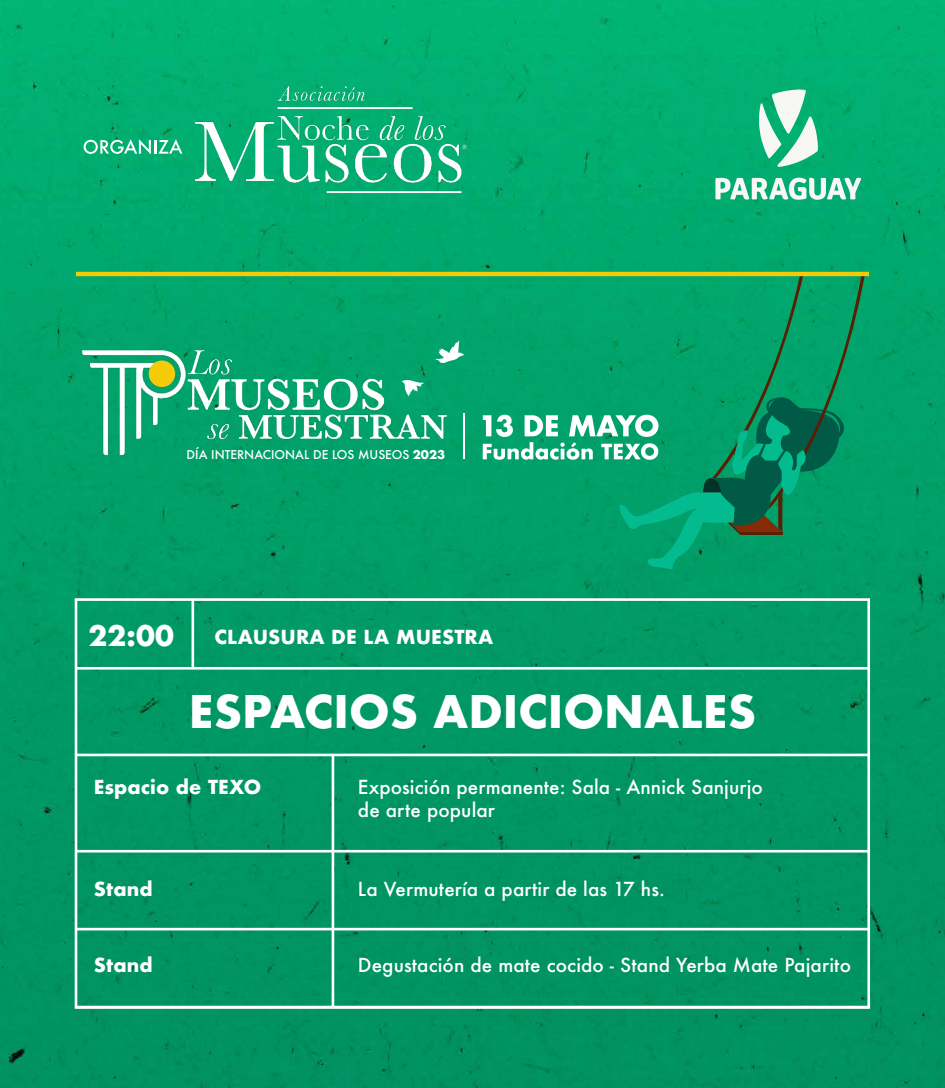
<style>
.page{position:relative;width:945px;height:1088px;background:#fff}
.page>*{position:absolute;margin:0;border:0;box-sizing:border-box;transform-origin:0 0}
.t1{font:700 43.75px "Futura";color:#fff}
.t2{font:700 27.56px "Futura";color:#fff}
.t3{font:500 18.81px/22.5px "Futura";letter-spacing:.005em;color:#fff}
.t4{font:700 18.81px "Futura";letter-spacing:.005em;color:#fff}
.t5{font:500 11.81px "Futura";color:#fff}
.s1{font-weight:700}
</style>
<div class="page">
<img style="left:0;top:0;width:945px;height:1088px">
<svg style="left:84px;top:139px;width:98px;height:15px"></svg>
<img style="left:191px;top:82px;width:281px;height:116px">
<svg style="left:759px;top:89px;width:59px;height:78px"></svg>
<svg style="left:715px;top:177px;width:146px;height:23px"></svg>
<svg style="left:435px;top:341px;width:29px;height:22px"></svg>
<img style="left:76px;top:343px;width:378px;height:119px">
<div style="left:149px;top:360px;width:26px;height:27px;background:#f5ca09;border-radius:50%"></div>
<hr style="left:463px;top:414px;width:2px;height:41px;background:#fff">
<hr style="left:463px;top:418px;width:2px;height:41px;background:#fff">
<svg style="left:483px;top:276px;width:382px;height:293px;background:#0a9f6c"></svg>
<hr style="left:76px;top:272px;width:793px;height:4px;background:#f5ca09">
<div style="left:75px;top:598px;width:795px;height:410px;border:3px solid #fff"></div>
<hr style="left:76px;top:667px;width:793px;height:2px;background:#fff">
<hr style="left:76px;top:753px;width:793px;height:3px;background:#fff">
<hr style="left:76px;top:850px;width:793px;height:2px;background:#fff">
<hr style="left:76px;top:928px;width:793px;height:2px;background:#fff">
<hr style="left:76px;top:1005px;width:793px;height:3px;background:#fff">
<hr style="left:332px;top:754px;width:2px;height:253px;background:#fff">
<hr style="left:192px;top:599px;width:2px;height:69px;background:#fff">
<p class="t5" style="left:187px;top:447px;width:260px">DÍA INTERNACIONAL DE LOS MUSEOS <span class="s1">2023</span></p>
<h2 class="t2" style="left:89px;top:615px;width:87px">22:00</h2>
<p class="t4" style="left:214px;top:623px;width:280px">CLAUSURA DE LA MUESTRA</p>
<h1 class="t1" style="left:189px;top:679px;width:569px">ESPACIOS ADICIONALES</h1>
<p class="t4" style="left:94px;top:774px;width:169px">Espacio de TEXO</p>
<p class="t3" style="left:358px;top:776px;width:407px">Exposición permanente: Sala - Annick Sanjurjo de arte popular</p>
<p class="t4" style="left:94px;top:875px;width:61px">Stand</p>
<p class="t3" style="left:358px;top:877px;width:308px">La Vermutería a partir de las 17 hs.</p>
<p class="t4" style="left:94px;top:951px;width:61px">Stand</p>
<p class="t3" style="left:358px;top:953px;width:495px">Degustación de mate cocido - Stand Yerba Mate Pajarito</p>
</div>
